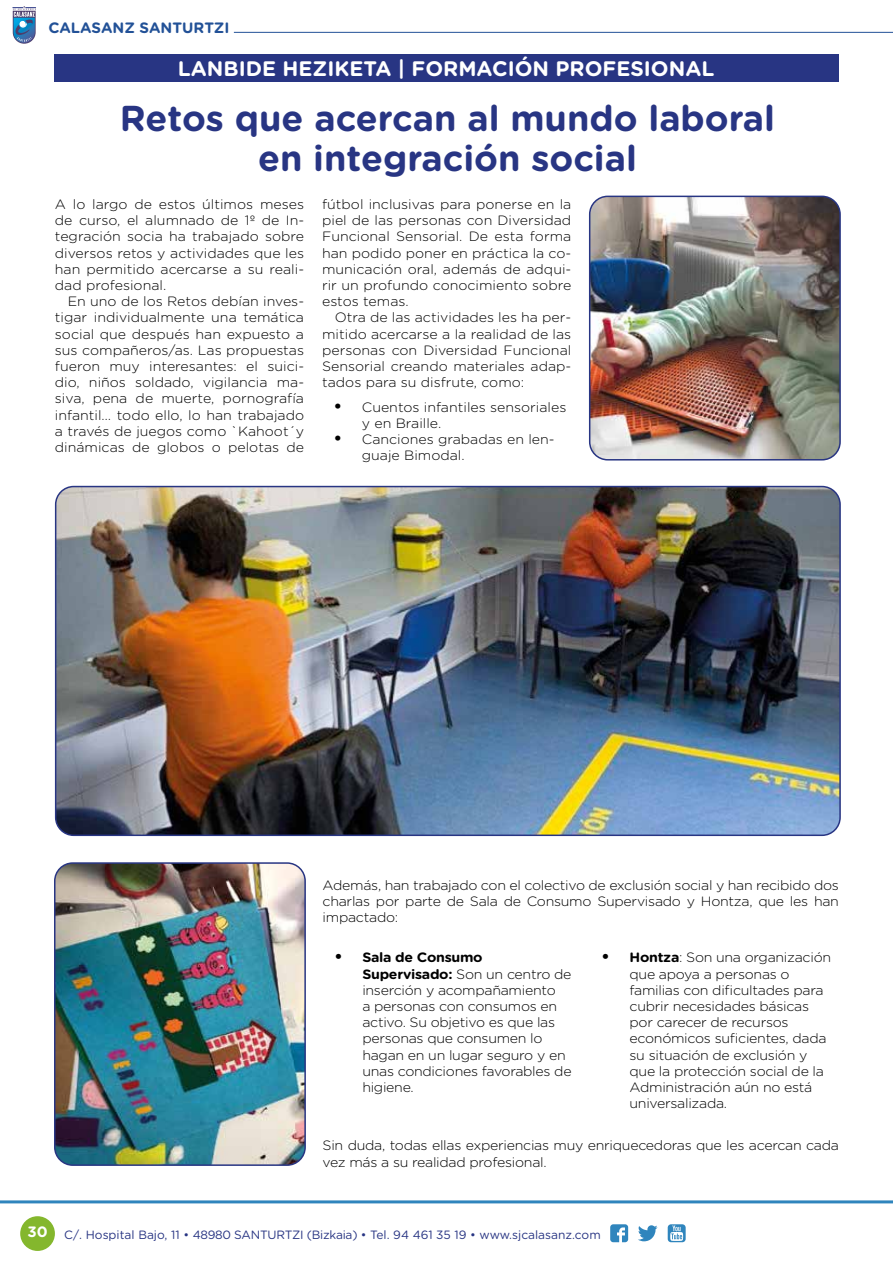
<style>
.page{position:relative;width:893px;height:1263px;background:#fff}
.page>*{position:absolute;margin:0;border:0;box-sizing:border-box;transform-origin:0 0}
.t1{font:700 36px/40.5px "Gotham Rounded";color:#283583;text-align:center}
.t2{font:700 21px "Gotham Rounded";color:#fff}
.t3{font:700 15px "Gotham Rounded";color:#225197}
.t4{font:700 15px "Gotham Rounded";color:#fff}
.t5{font:300 13.5px/16.2px "Gotham Rounded";letter-spacing:-.02em;color:#000;text-align:justify;scale:1.05 1}
.t6{font:300 13.5px/16.2px "Gotham Rounded";color:#000;scale:1.05 1}
.t7{font:12px "Gotham Rounded";color:#283583}
.s1{font-family:"Times";font-weight:400;font-size:18px}
.s2{font-family:"Times";font-weight:700;font-size:18px}
.s3{font-weight:700}
</style>
<div class="page">
<svg style="left:13px;top:6px;width:23px;height:38px"></svg>
<div style="left:20px;top:1216px;width:35px;height:35px;background:#84b72d;border-radius:50%"></div>
<hr style="left:0;top:1200px;width:893px;height:3px;background:#2f85bd">
<svg style="left:638px;top:1225px;width:19px;height:16px"></svg>
<svg style="left:610px;top:1224px;width:18px;height:18px"></svg>
<svg style="left:668px;top:1224px;width:18px;height:18px"></svg>
<hr style="left:234px;top:32px;width:659px;height:1px;background:#225197">
<div style="left:54px;top:54px;width:785px;height:28px;background:#283583"></div>
<img style="left:590px;top:196px;width:250px;height:264px">
<div style="left:589px;top:196px;width:252px;height:264px;border:2px solid #283583;border-radius:18px"></div>
<img style="left:55px;top:865px;width:248px;height:298px">
<div style="left:54px;top:862px;width:252px;height:304px;border:2px solid #283583;border-radius:18px"></div>
<img style="left:56px;top:486px;width:782px;height:349px">
<div style="left:55px;top:486px;width:786px;height:350px;border:2px solid #283583;border-radius:18px"></div>
<p class="t3" style="left:48px;top:17px;width:183px">CALASANZ SANTURTZI</p>
<h2 class="t2" style="left:178px;top:53px;width:538px">LANBIDE HEZIKETA | FORMACIÓN PROFESIONAL</h2>
<h1 class="t1" style="left:120px;top:96px;width:657px">Retos que acercan al mundo laboral en integración social</h1>
<p class="t5" style="left:55px;top:195px;width:239px">A lo largo de estos últimos meses de curso, el alumnado de 1º de In&shy;tegración socia ha trabajado sobre diversos retos y actividades que les han permitido acercarse a su reali&shy;dad profesional.</p>
<p class="t5" style="left:55px;top:293px;width:239px;text-indent:13px">En uno de los Retos debían inves&shy;tigar individualmente una temática social que después han expuesto a sus compañeros/as. Las propuestas fueron muy interesantes: el suici&shy;dio, niños soldado, vigilancia ma&shy;siva, pena de muerte, pornografía infantil… todo ello, lo han trabajado a través de juegos como `Kahoot´y dinámicas de globos o pelotas de</p>
<p class="t5" style="left:322px;top:195px;width:239px">fútbol inclusivas para ponerse en la piel de las personas con Diversidad Funcional Sensorial. De esta forma han podido poner en práctica la co&shy;municación oral, además de adqui&shy;rir un profundo conocimiento sobre estos temas.</p>
<p class="t5" style="left:322px;top:309px;width:239px;text-indent:13px">Otra de las actividades les ha per&shy;mitido acercarse a la realidad de las personas con Diversidad Funcional Sensorial creando materiales adap&shy;tados para su disfrute, como:</p>
<p class="t6" style="left:362px;top:398px;width:196px;text-indent:-27px"><span class="s1">•</span> Cuentos infantiles sensoriales y en Braille.</p>
<p class="t6" style="left:362px;top:431px;width:185px;text-indent:-27px"><span class="s1">•</span> Canciones grabadas en len&shy;guaje Bimodal.</p>
<p class="t5" style="left:323px;top:876px;width:493px">Además, han trabajado con el colectivo de exclusión social y han recibido dos charlas por parte de Sala de Consumo Supervisado y Hontza, que les han impactado:</p>
<p class="t5" style="left:362px;top:949px;width:201px;text-align:left;text-indent:-27px"><span class="s2">•</span> <span class="s3">Sala de Consumo<br>Supervisado:</span> Son un centro de inserción y acompañamiento<br>a personas con consumos en activo. Su objetivo es que las personas que consumen lo hagan en un lugar seguro y en unas condiciones favorables de higiene.</p>
<p class="t5" style="left:629px;top:949px;width:193px;text-align:left;text-indent:-27px"><span class="s2">•</span> <span class="s3">Hontza</span>: Son una organización que apoya a personas o familias con dificultades para cubrir necesidades básicas por carecer de recursos económicos suficientes, dada su situación de exclusión y que la protección social de la<br>Administración aún no está universalizada.</p>
<p class="t5" style="left:323px;top:1137px;width:493px">Sin duda, todas ellas experiencias muy enriquecedoras que les acercan cada vez más a su realidad profesional.</p>
<p class="t4" style="left:27px;top:1221px;width:22px">30</p>
<p class="t7" style="left:64px;top:1226px;width:538px">C/. Hospital Bajo, 11 • 48980 SANTURTZI (Bizkaia) • Tel. 94 461 35 19 • www.sjcalasanz.com</p>
</div>
